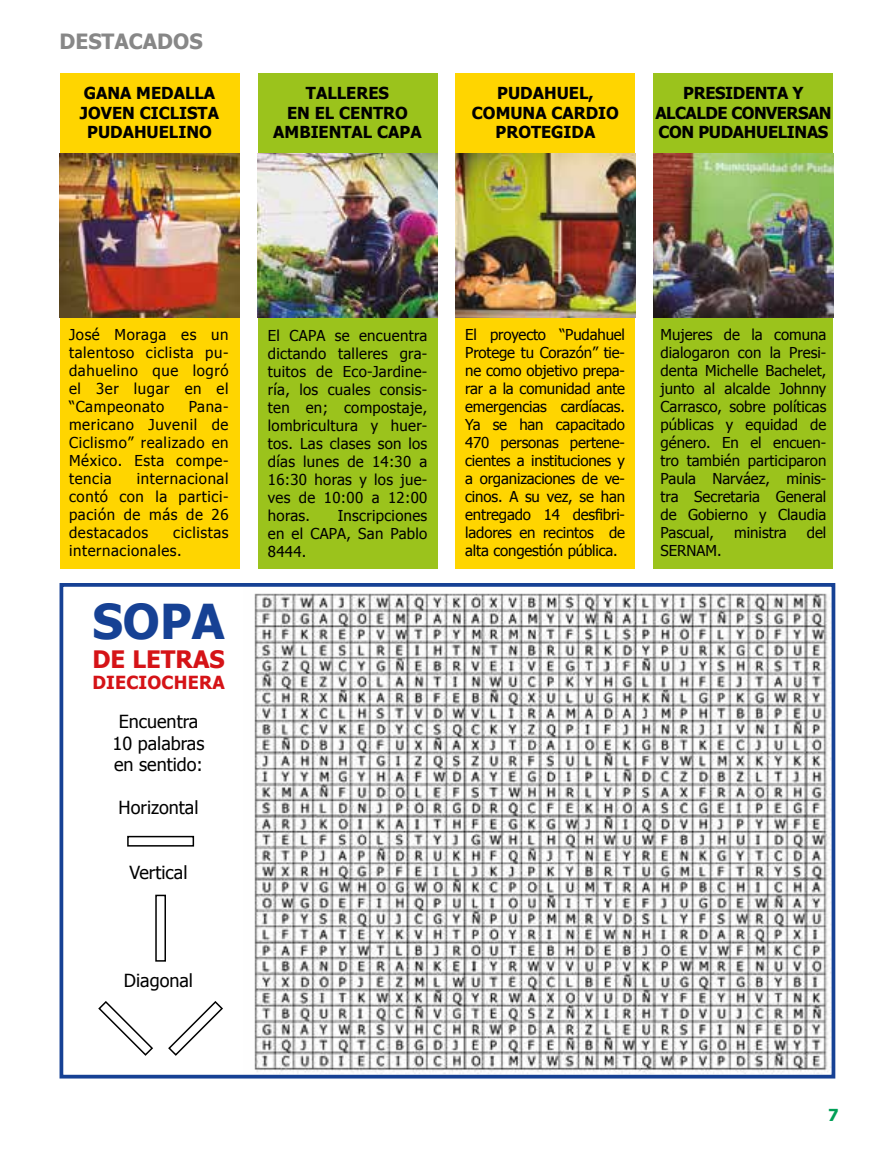
<style>
.page{position:relative;width:893px;height:1149px;background:#fff}
.page>*{position:absolute;margin:0;border:0;box-sizing:border-box;transform-origin:0 0}
.t1{font:700 48px "Tahoma";color:#164194}
.t2{font:700 24px "Tahoma";color:#d51317}
.t3{font:700 21px "Tahoma";color:#878787}
.t4{font:18px/21.6px "Tahoma";color:#000;text-align:center}
.t5{font:700 18px "Tahoma";letter-spacing:.01em;color:#d51317}
.t6{font:700 16.5px/19.8px "Tahoma";color:#000;text-align:center}
.t7{font:700 16.5px/19.8px "Tahoma";letter-spacing:-.02em;color:#000;text-align:center}
.t8{font:700 16.5px "Tahoma";color:#009f57}
.t9{font:15px/18px "Tahoma";letter-spacing:.02em;color:#000;text-align:justify}
.t10{font:15px/18px "Tahoma";letter-spacing:.04em;color:#000}
.t11{font:15px "Tahoma";color:#000}
</style>
<div class="page">
<div style="left:60px;top:73px;width:179px;height:495px;background:#ffd500"></div>
<div style="left:258px;top:73px;width:179px;height:495px;background:#9bc31c"></div>
<div style="left:455px;top:73px;width:180px;height:495px;background:#ffd500"></div>
<div style="left:653px;top:73px;width:180px;height:495px;background:#9bc31c"></div>
<img style="left:60px;top:153px;width:179px;height:164px">
<img style="left:257px;top:153px;width:180px;height:164px">
<img style="left:455px;top:153px;width:180px;height:164px">
<img style="left:653px;top:153px;width:180px;height:164px">
<img style="left:244px;top:583px;width:592px;height:496px">
<div style="left:60px;top:583px;width:775px;height:495px;border:4px solid #164194"></div>
<div style="left:127px;top:835px;width:67px;height:11px;border:2px solid #000"></div>
<div style="left:155px;top:894px;width:11px;height:67px;border:2px solid #000"></div>
<svg style="left:168px;top:1001px;width:55px;height:55px"></svg>
<svg style="left:98px;top:1001px;width:55px;height:55px"></svg>
<h3 class="t3" style="left:60px;top:27px;width:145px">DESTACADOS</h3>
<p class="t6" style="left:80px;top:82px;width:141px">GANA MEDALLA<br>JOVEN CICLISTA<br>PUDAHUELINO</p>
<p class="t6" style="left:273px;top:82px;width:150px">TALLERES<br>EN EL CENTRO<br>AMBIENTAL CAPA</p>
<p class="t6" style="left:472px;top:82px;width:148px">PUDAHUEL,<br>COMUNA CARDIO<br>PROTEGIDA</p>
<p class="t7" style="left:655px;top:82px;width:178px">PRESIDENTA Y<br>ALCALDE CONVERSAN<br>CON PUDAHUELINAS</p>
<p class="t9" style="left:69px;top:325px;width:161px">José Moraga es un talentoso ciclista pu&shy;dahuelino que logró el 3er lugar en el “Campeonato</p>
<p class="t9" style="left:69px;top:397px;width:161px;text-indent:120px">Pana&shy;mericano Juvenil de Ciclismo” realizado en México. Esta compe&shy;tencia</p>
<p class="t9" style="left:69px;top:469px;width:161px;text-indent:68px">internacional contó con la partici&shy;pación de más de 26 destacados</p>
<p class="t10" style="left:69px;top:523px;width:161px;text-indent:104px">ciclistas internacionales.</p>
<h1 class="t1" style="left:92px;top:587px;width:134px">SOPA</h1>
<h2 class="t2" style="left:92px;top:642px;width:134px">DE LETRAS</h2>
<p class="t5" style="left:92px;top:670px;width:134px">DIECIOCHERA</p>
<p class="t4" style="left:113px;top:709px;width:93px">Encuentra<br>10 palabras en sentido:</p>
<p class="t4" style="left:119px;top:796px;width:81px">Horizontal</p>
<p class="t4" style="left:130px;top:860px;width:59px">Vertical</p>
<p class="t4" style="left:124px;top:968px;width:71px">Diagonal</p>
<p class="t9" style="left:268px;top:326px;width:161px">El CAPA se encuentra dictando talleres gra&shy;tuitos de Eco-Jardine&shy;ría, los cuales consis&shy;ten en; compostaje, lombricultura y huer&shy;tos. Las clases son los días lunes de 14:30 a 16:30 horas y los jue&shy;ves de 10:00 a 12:00 horas.</p>
<p class="t9" style="left:268px;top:506px;width:161px;text-indent:70px">Inscripciones en el CAPA, San Pablo 8444.</p>
<p class="t9" style="left:465px;top:325px;width:161px">El proyecto “Pudahuel Protege tu Corazón” tie&shy;ne como objetivo prepa&shy;rar a la comunidad ante emergencias cardíacas.<br>Ya se han capacitado 470 personas pertene&shy;cientes a instituciones y a organizaciones de ve&shy;cinos. A su vez, se han entregado 14 desfibri&shy;ladores en recintos de alta congestión pública.</p>
<p class="t9" style="left:660px;top:325px;width:167px">Mujeres de la comuna dialogaron con la Presi&shy;denta Michelle Bachelet, junto al alcalde Johnny Carrasco, sobre políticas públicas y equidad de género. En el encuen&shy;tro también participaron Paula Narváez, minis&shy;tra Secretaria General de Gobierno y Claudia Pascual,</p>
<p class="t11" style="left:734px;top:522px;width:54px">ministra</p>
<p class="t9" style="left:807px;top:523px;width:21px">del</p>
<p class="t9" style="left:660px;top:541px;width:63px">SERNAM.</p>
<p class="t8" style="left:828px;top:1103px;width:12px">7</p>
</div>
